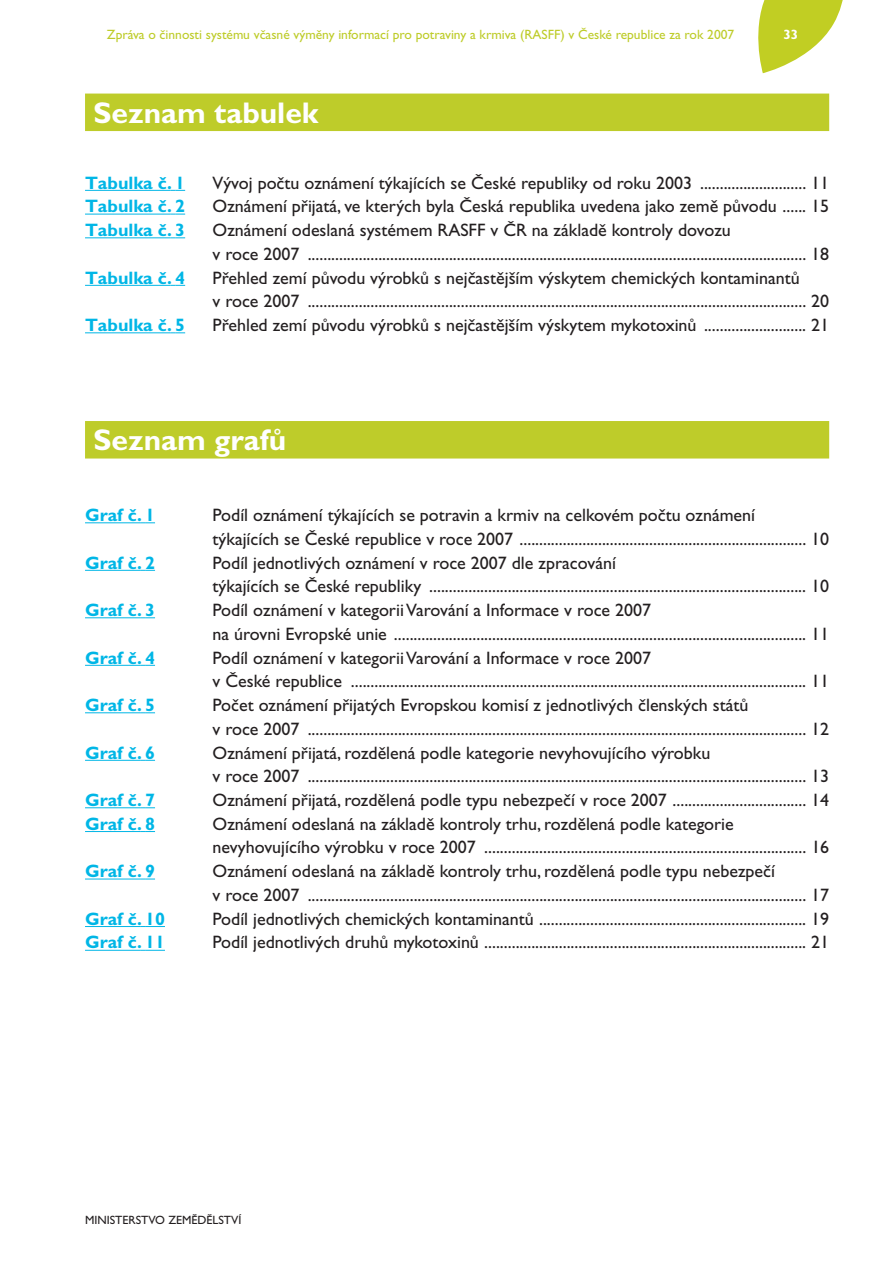
<style>
.page{position:relative;width:893px;height:1263px;background:#fff}
.page>*{position:absolute;margin:0;border:0;box-sizing:border-box;transform-origin:0 0}
.t1{font:700 30px "Gill Sans CE";color:#fff}
.t2{font:18px/23.7px "Gill Sans CE";color:#231f20}
.t3{font:700 18px "Gill Sans CE";color:#00b6e6}
.t4{font:13.5px "Gill Sans CE";color:#becc2a}
.t5{font:700 13.5px "Gill Sans CE";color:#fff}
.t6{font:12px "Gill Sans CE";color:#231f20}
</style>
<div class="page">
<div style="left:85px;top:94px;width:744px;height:37px;background:#becc2a"></div>
<hr style="left:85px;top:190px;width:85px;height:1px;background:#00b6e6">
<svg style="left:170px;top:190px;width:15px;height:1px"></svg>
<hr style="left:85px;top:214px;width:85px;height:1px;background:#00b6e6">
<svg style="left:170px;top:214px;width:15px;height:1px"></svg>
<hr style="left:85px;top:237px;width:85px;height:1px;background:#00b6e6">
<svg style="left:170px;top:237px;width:15px;height:1px"></svg>
<hr style="left:85px;top:285px;width:85px;height:1px;background:#00b6e6">
<svg style="left:170px;top:285px;width:15px;height:1px"></svg>
<hr style="left:85px;top:332px;width:85px;height:1px;background:#00b6e6">
<svg style="left:170px;top:332px;width:15px;height:1px"></svg>
<div style="left:85px;top:421px;width:744px;height:37px;background:#becc2a"></div>
<hr style="left:85px;top:522px;width:55px;height:1px;background:#00b6e6">
<svg style="left:140px;top:522px;width:15px;height:1px"></svg>
<hr style="left:85px;top:570px;width:55px;height:1px;background:#00b6e6">
<svg style="left:140px;top:570px;width:15px;height:1px"></svg>
<hr style="left:85px;top:617px;width:55px;height:1px;background:#00b6e6">
<svg style="left:140px;top:617px;width:15px;height:1px"></svg>
<hr style="left:85px;top:665px;width:55px;height:1px;background:#00b6e6">
<svg style="left:140px;top:665px;width:15px;height:1px"></svg>
<hr style="left:85px;top:712px;width:55px;height:1px;background:#00b6e6">
<svg style="left:140px;top:712px;width:15px;height:1px"></svg>
<hr style="left:85px;top:760px;width:55px;height:1px;background:#00b6e6">
<svg style="left:140px;top:760px;width:15px;height:1px"></svg>
<hr style="left:85px;top:807px;width:55px;height:1px;background:#00b6e6">
<svg style="left:140px;top:807px;width:15px;height:1px"></svg>
<hr style="left:85px;top:831px;width:55px;height:1px;background:#00b6e6">
<svg style="left:140px;top:831px;width:15px;height:1px"></svg>
<hr style="left:85px;top:878px;width:55px;height:1px;background:#00b6e6">
<svg style="left:140px;top:878px;width:15px;height:1px"></svg>
<hr style="left:85px;top:926px;width:55px;height:1px;background:#00b6e6">
<svg style="left:140px;top:926px;width:25px;height:1px"></svg>
<hr style="left:85px;top:950px;width:55px;height:1px;background:#00b6e6">
<svg style="left:140px;top:950px;width:25px;height:1px"></svg>
<svg style="left:758px;top:0;width:85px;height:73px"></svg>
<p class="t4" style="left:107px;top:30px;width:629px">Zpráva o činnosti systému včasné výměny informací pro potraviny a krmiva (RASFF) v České republice za rok 2007</p>
<p class="t5" style="left:783px;top:30px;width:16px">33</p>
<h1 class="t1" style="left:94px;top:102px;width:226px">Seznam tabulek</h1>
<p class="t3" style="left:85px;top:176px;width:102px">Tabulka č. 1</p>
<p class="t2" style="left:213px;top:173px;width:618px">Vývoj počtu oznámení týkajících se České republiky od roku 2003 ........................... 11</p>
<p class="t3" style="left:85px;top:200px;width:102px">Tabulka č. 2</p>
<p class="t2" style="left:213px;top:196px;width:618px">Oznámení přijatá, ve kterých byla Česká republika uvedena jako země původu ...... 15</p>
<p class="t3" style="left:85px;top:224px;width:102px">Tabulka č. 3</p>
<p class="t2" style="left:213px;top:220px;width:618px">Oznámení odeslaná systémem RASFF v ČR na základě kontroly dovozu<br>v roce 2007 ............................................................................................................................... 18</p>
<p class="t3" style="left:85px;top:271px;width:102px">Tabulka č. 4</p>
<p class="t2" style="left:213px;top:268px;width:618px">Přehled zemí původu výrobků s nejčastějším výskytem chemických kontaminantů<br>v roce 2007 ............................................................................................................................... 20</p>
<p class="t3" style="left:85px;top:319px;width:102px">Tabulka č. 5</p>
<p class="t2" style="left:213px;top:315px;width:618px">Přehled zemí původu výrobků s nejčastějším výskytem mykotoxinů .......................... 21</p>
<h1 class="t1" style="left:94px;top:430px;width:194px">Seznam grafů</h1>
<p class="t3" style="left:85px;top:509px;width:72px">Graf č. 1</p>
<p class="t2" style="left:213px;top:505px;width:618px">Podíl oznámení týkajících se potravin a krmiv na celkovém počtu oznámení<br>týkajících se České republice v roce 2007 ......................................................................... 10</p>
<p class="t3" style="left:85px;top:556px;width:72px">Graf č. 2</p>
<p class="t2" style="left:213px;top:553px;width:618px">Podíl jednotlivých oznámení v roce 2007 dle zpracování<br>týkajících se České republiky ................................................................................................ 10</p>
<p class="t3" style="left:85px;top:604px;width:72px">Graf č. 3</p>
<p class="t2" style="left:213px;top:600px;width:618px">Podíl oznámení v kategorii Varování a Informace v roce 2007<br>na úrovni Evropské unie ......................................................................................................... 11</p>
<p class="t3" style="left:85px;top:651px;width:72px">Graf č. 4</p>
<p class="t2" style="left:213px;top:648px;width:618px">Podíl oznámení v kategorii Varování a Informace v roce 2007<br>v České republice .................................................................................................................... 11</p>
<p class="t3" style="left:85px;top:699px;width:72px">Graf č. 5</p>
<p class="t2" style="left:213px;top:695px;width:618px">Počet oznámení přijatých Evropskou komisí z jednotlivých členských států<br>v roce 2007 ............................................................................................................................... 12</p>
<p class="t3" style="left:85px;top:746px;width:72px">Graf č. 6</p>
<p class="t2" style="left:213px;top:742px;width:618px">Oznámení přijatá, rozdělená podle kategorie nevyhovujícího výrobku<br>v roce 2007 ............................................................................................................................... 13</p>
<p class="t3" style="left:85px;top:794px;width:72px">Graf č. 7</p>
<p class="t2" style="left:213px;top:790px;width:618px">Oznámení přijatá, rozdělená podle typu nebezpečí v roce 2007 .................................. 14</p>
<p class="t3" style="left:85px;top:817px;width:72px">Graf č. 8</p>
<p class="t2" style="left:213px;top:814px;width:618px">Oznámení odeslaná na základě kontroly trhu, rozdělená podle kategorie nevyhovujícího výrobku v roce 2007 .................................................................................. 16</p>
<p class="t3" style="left:85px;top:865px;width:72px">Graf č. 9</p>
<p class="t2" style="left:213px;top:861px;width:618px">Oznámení odeslaná na základě kontroly trhu, rozdělená podle typu nebezpečí<br>v roce 2007 ............................................................................................................................... 17</p>
<p class="t3" style="left:85px;top:912px;width:81px">Graf č. 10</p>
<p class="t2" style="left:213px;top:909px;width:618px">Podíl jednotlivých chemických kontaminantů .................................................................... 19</p>
<p class="t3" style="left:85px;top:936px;width:81px">Graf č. 11</p>
<p class="t2" style="left:213px;top:932px;width:618px">Podíl jednotlivých druhů mykotoxinů .................................................................................. 21</p>
<p class="t6" style="left:85px;top:1216px;width:158px">MINISTERSTVO ZEMĚDĚLSTVÍ</p>
</div>
